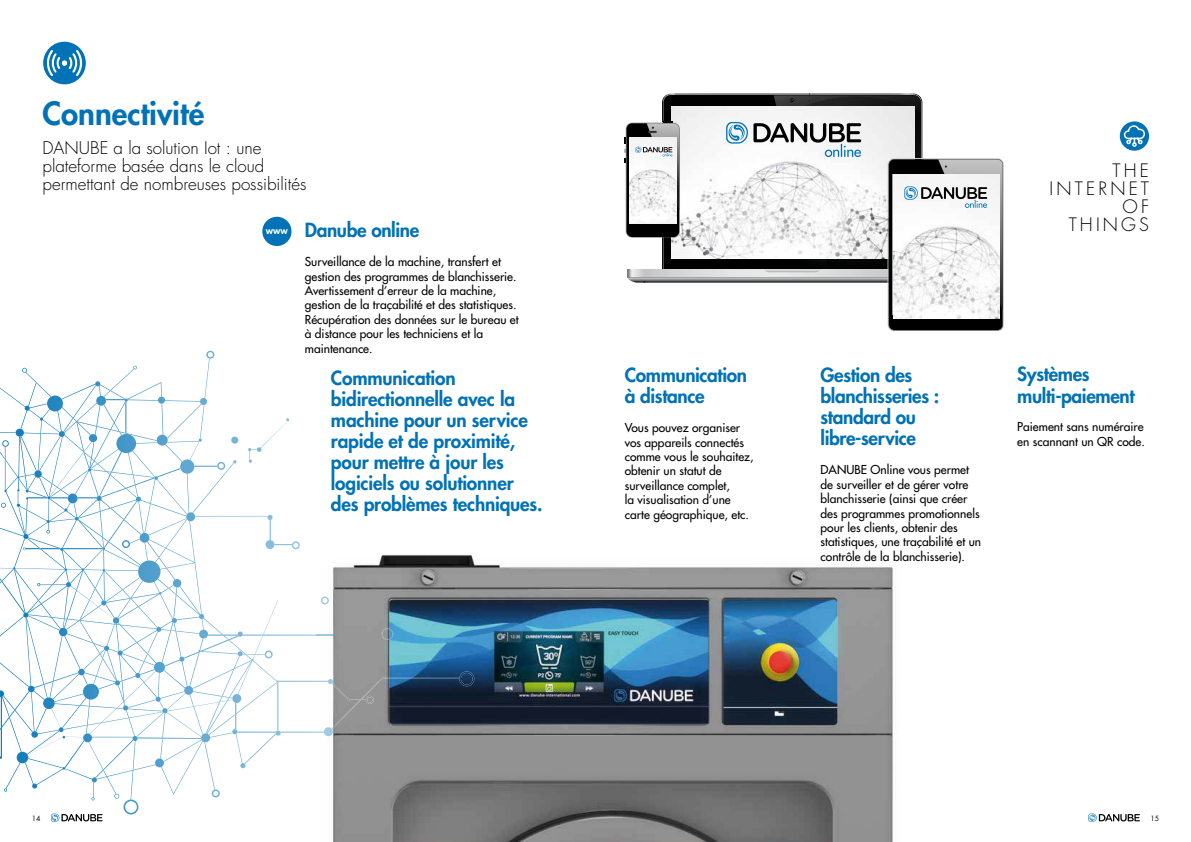
<style>
.page{position:relative;width:1191px;height:842px;background:#fff}
.page>*{position:absolute;margin:0;border:0;box-sizing:border-box;transform-origin:0 0}
.t1{font:800 31.1px "Futura Std";color:#0072b5}
.t2{font:800 19px/21px "Futura Std";letter-spacing:-.01em;color:#0072b5}
.t3{font:300 18px/18px "Futura Std";letter-spacing:.175em;color:#000;text-align:right}
.t4{font:300 17px/18px "Futura Std";color:#000}
.t5{font:500 12px/14.4px "Futura Std";color:#000}
.t6{font:7px "Futura Std";color:#000}
.t7{font:700 6.4px "Futura";color:#fff}
</style>
<div class="page">
<svg style="left:22px;top:368px;width:5px;height:5px"></svg>
<svg style="left:206px;top:351px;width:8px;height:8px"></svg>
<svg style="left:625px;top:95px;width:378px;height:236px"></svg>
<img style="left:333px;top:555px;width:560px;height:287px">
<img style="left:340px;top:678px;width:119px;height:55px">
<img style="left:340px;top:634px;width:41px;height:2px">
<img style="left:340px;top:681px;width:26px;height:19px">
<svg style="left:366px;top:696px;width:8px;height:8px"></svg>
<svg style="left:381px;top:628px;width:12px;height:12px"></svg>
<img style="left:459px;top:671px;width:15px;height:15px">
<svg style="left:43px;top:42px;width:43px;height:42px"></svg>
<svg style="left:262px;top:217px;width:29px;height:29px"></svg>
<svg style="left:1119px;top:121px;width:30px;height:30px"></svg>
<svg style="left:0;top:381px;width:340px;height:441px"></svg>
<svg style="left:1088px;top:814px;width:52px;height:8px"></svg>
<h1 class="t1" style="left:43px;top:94px;width:163px">Connectivité</h1>
<h3 class="t4" style="left:43px;top:139px;width:265px">DANUBE a la solution Iot : une plateforme basée dans le cloud permettant de nombreuses possibilités</h3>
<p class="t7" style="left:266px;top:227px;width:24px">WWW</p>
<h2 class="t2" style="left:305px;top:220px;width:116px">Danube online</h2>
<p class="t5" style="left:305px;top:255px;width:215px">Surveillance de la machine, transfert et gestion des programmes de blanchisserie.<br>Avertissement d’erreur de la machine, gestion de la traçabilité et des statistiques.<br>Récupération des données sur le bureau et à distance pour les techniciens et la maintenance.</p>
<h2 class="t2" style="left:331px;top:367px;width:213px">Communication bidirectionnelle avec la machine pour un service rapide et de proximité, pour mettre à jour les logiciels ou solutionner des problèmes techniques.</h2>
<h2 class="t2" style="left:625px;top:364px;width:124px;line-height:21.6px">Communication à distance</h2>
<p class="t5" style="left:625px;top:421px;width:130px">Vous pouvez organiser vos appareils connectés comme vous le souhaitez, obtenir un statut de surveillance complet,<br>la visualisation d’une carte géographique, etc.</p>
<h3 class="t3" style="left:1049px;top:162px;width:101px">THE<br>INTERNET<br>OF<br>THINGS</h3>
<h2 class="t2" style="left:820px;top:364px;width:120px">Gestion des blanchisseries : standard ou libre-service</h2>
<p class="t5" style="left:820px;top:463px;width:162px">DANUBE Online vous permet de surveiller et de gérer votre blanchisserie (ainsi que créer des programmes promotionnels pour les clients, obtenir des statistiques, une traçabilité et un contrôle de la blanchisserie).</p>
<h2 class="t2" style="left:1017px;top:363px;width:119px;line-height:21.6px">Systèmes multi-paiement</h2>
<p class="t5" style="left:1017px;top:420px;width:129px">Paiement sans numéraire en scannant un QR code.</p>
<p class="t6" style="left:32px;top:814px;width:10px">14</p>
<p class="t6" style="left:1150px;top:814px;width:10px">15</p>
</div>
